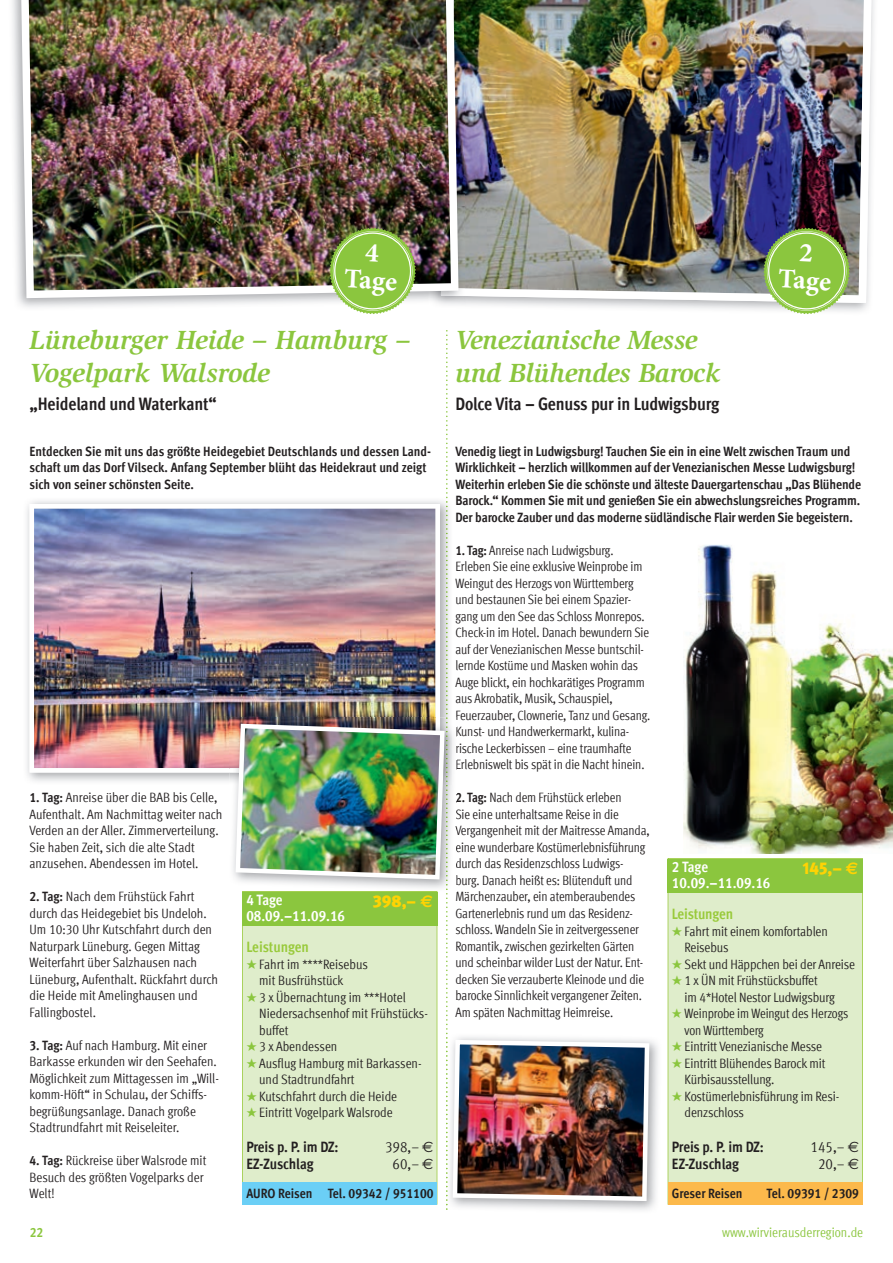
<style>
.page{position:relative;width:893px;height:1263px;background:#fff}
.page>*{position:absolute;margin:0;border:0;box-sizing:border-box;transform-origin:0 0}
.t1{font:700 27.3px/27.3px "Minion Pro";color:#fff;text-align:center}
.t2{font:italic 700 27px/32.4px "Slimbach Std";letter-spacing:-.01em;color:#8bc63e}
.t3{font:700 condensed 18px "Meta Offc";letter-spacing:-.01em;color:#231f20}
.t4{font:16.95px "Meta Black Expert";color:#fed304}
.t5{font:700 condensed 15px "Meta Offc";letter-spacing:-.01em;color:#231f20}
.t6{font:700 condensed 15px/16.5px "Meta Offc";color:#fff}
.t7{font:condensed 15px "Meta Offc";color:#231f20}
.t8{font:700 condensed 15px "Meta Offc";letter-spacing:-.01em;color:#99ca3b}
.t9{font:condensed 13.5px/16.5px "Meta Offc";letter-spacing:-.01em;color:#231f20}
.t10{font:condensed 13.5px/16.5px "Meta Offc";letter-spacing:-.01em;color:#231f20;scale:.96 1}
.t11{font:700 condensed 13.5px/16.5px "Meta Offc";letter-spacing:-.01em;color:#231f20}
.t12{font:condensed 13.5px "Meta Offc";color:#8bc63e}
.t13{font:700 condensed 13.5px "Meta Offc";color:#8bc63e}
.s1{font-weight:700}
.s2{font-family:"Meta";font-weight:900}
.s3{font-family:"Euro Sans";font-weight:700}
.s4{color:#8bc63e}
.s5{font-family:"Euro Sans";font-stretch:normal}
</style>
<div class="page">
<img style="left:683px;top:545px;width:210px;height:309px">
<div style="left:668px;top:858px;width:195px;height:347px;background:#dfedcb"></div>
<img style="left:465px;top:0;width:407px;height:303px">
<img style="left:12px;top:0;width:453px;height:307px">
<img style="left:458px;top:0;width:7px;height:288px">
<img style="left:21px;top:0;width:437px;height:298px">
<div style="left:668px;top:859px;width:195px;height:17px;background:#8bc63e"></div>
<div style="left:668px;top:875px;width:195px;height:18px;background:#8bc63e"></div>
<div style="left:668px;top:1182px;width:194px;height:23px;background:#fcb94b"></div>
<svg style="left:763px;top:227px;width:87px;height:87px;background:#91b95f"></svg>
<img style="left:329px;top:227px;width:87px;height:87px">
<img style="left:34px;top:508px;width:202px;height:260px">
<img style="left:229px;top:717px;width:7px;height:55px">
<img style="left:236px;top:330px;width:413px;height:880px">
<h1 class="t1" style="left:346px;top:237px;width:55px;rotate:3deg">4<br>Tage</h1>
<h2 class="t2" style="left:30px;top:324px;width:382px">Lüneburger Heide – Hamburg –<br>Vogelpark Walsrode</h2>
<h3 class="t3" style="left:30px;top:393px;width:189px">„Heideland und Waterkant“</h3>
<p class="t11" style="left:30px;top:443px;width:403px">Entdecken Sie mit uns das größte Heidegebiet Deutschlands und dessen Land&shy;schaft um das Dorf Vilseck. Anfang September blüht das Heidekraut und zeigt sich von seiner schönsten Seite.</p>
<p class="t9" style="left:30px;top:790px;width:194px"><span class="s1">1. Tag:</span> Anreise über die BAB bis Celle, Aufenthalt. Am Nachmittag weiter nach Verden an der Aller. Zimmerverteilung.<br>Sie haben Zeit, sich die alte Stadt anzusehen. Abendessen im Hotel.</p>
<p class="t9" style="left:30px;top:889px;width:190px"><span class="s1">2. Tag:</span> Nach dem Frühstück Fahrt durch das Heidegebiet bis Undeloh.<br>Um 10:30 Uhr Kutschfahrt durch den<br>Naturpark Lüneburg. Gegen Mittag<br>Weiterfahrt über Salzhausen nach<br>Lüneburg, Aufenthalt. Rückfahrt durch die Heide mit Amelinghausen und<br>Fallingbostel.</p>
<p class="t9" style="left:30px;top:1037px;width:191px"><span class="s1">3. Tag:</span> Auf nach Hamburg. Mit einer Barkasse erkunden wir den Seehafen.<br>Möglichkeit zum Mittagessen im „Will&shy;komm-Höft“ in Schulau, der Schiffs&shy;begrüßungsanlage. Danach große Stadtrundfahrt mit Reiseleiter.</p>
<p class="t9" style="left:30px;top:1153px;width:178px"><span class="s1">4. Tag:</span> Rückreise über Walsrode mit<br>Besuch des größten Vogelparks der<br>Welt!</p>
<p class="t6" style="left:246px;top:892px;width:100px">4 Tage<br>08.09.–11.09.16</p>
<p class="t4" style="left:373px;top:891px;width:62px">398<span class="s2">,–</span> <span class="s3">€</span></p>
<p class="t8" style="left:246px;top:938px;width:64px">Leistungen</p>
<p class="t9" style="left:259px;top:956px;width:110px;text-indent:-13px"><span class="s4">★</span> Fahrt im ****Reisebus mit Busfrühstück</p>
<p class="t9" style="left:259px;top:989px;width:170px;text-indent:-13px"><span class="s4">★</span> 3 x Übernachtung im ***Hotel<br>Niedersachsenhof mit Frühstücks&shy;buffet</p>
<p class="t9" style="left:246px;top:1038px;width:92px"><span class="s4">★</span> 3 x Abendessen</p>
<p class="t9" style="left:259px;top:1055px;width:164px;text-indent:-13px"><span class="s4">★</span> Ausflug Hamburg mit Barkassen&shy;und Stadtrundfahrt</p>
<p class="t9" style="left:246px;top:1088px;width:152px"><span class="s4">★</span> Kutschfahrt durch die Heide</p>
<p class="t9" style="left:246px;top:1104px;width:148px"><span class="s4">★</span> Eintritt Vogelpark Walsrode</p>
<p class="t5" style="left:246px;top:1138px;width:94px">Preis p. P. im DZ:</p>
<p class="t7" style="left:385px;top:1139px;width:50px">398,– <span class="s5">€</span></p>
<p class="t5" style="left:246px;top:1155px;width:69px">EZ-Zuschlag</p>
<p class="t7" style="left:393px;top:1155px;width:42px">60,– <span class="s5">€</span></p>
<p class="t11" style="left:246px;top:1186px;width:189px">AURO Reisen Tel. 09342 / 951100</p>
<h1 class="t1" style="left:780px;top:237px;width:55px;rotate:3deg">2<br>Tage</h1>
<h2 class="t2" style="left:455px;top:324px;width:267px">Venezianische Messe und Blühendes Barock</h2>
<h3 class="t3" style="left:455px;top:393px;width:265px">Dolce Vita – Genuss pur in Ludwigsburg</h3>
<p class="t11" style="left:455px;top:443px;width:407px">Venedig liegt in Ludwigsburg! Tauchen Sie ein in eine Welt zwischen Traum und Wirklichkeit – herzlich willkommen auf der Venezianischen Messe Ludwigsburg!<br>Weiterhin erleben Sie die schönste und älteste Dauergartenschau „Das Blühende Barock.“ Kommen Sie mit und genießen Sie ein abwechslungsreiches Programm.<br>Der barocke Zauber und das moderne südländische Flair werden Sie begeistern.</p>
<p class="t10" style="left:455px;top:542px;width:204px"><span class="s1">1. Tag:</span> Anreise nach Ludwigsburg.<br>Erleben Sie eine exklusive Weinprobe im Weingut des Herzogs von Württemberg und bestaunen Sie bei einem Spazier&shy;gang um den See das Schloss Monrepos.<br>Check-in im Hotel. Danach bewundern Sie auf der Venezianischen Messe buntschil&shy;lernde Kostüme und Masken wohin das Auge blickt, ein hochkarätiges Programm aus Akrobatik, Musik, Schauspiel, Feuerzauber, Clownerie, Tanz und Gesang.<br>Kunst- und Handwerkermarkt, kulina&shy;rische Leckerbissen – eine traumhafte Erlebniswelt bis spät in die Nacht hinein.</p>
<p class="t10" style="left:455px;top:790px;width:204px"><span class="s1">2. Tag:</span> Nach dem Frühstück erleben<br>Sie eine unterhaltsame Reise in die Vergangenheit mit der Maitresse Amanda, eine wunderbare Kostümerlebnisführung durch das Residenzschloss Ludwigs&shy;burg. Danach heißt es: Blütenduft und Märchenzauber, ein atemberaubendes Gartenerlebnis rund um das Residenz&shy;schloss. Wandeln Sie in zeitvergessener Romantik, zwischen gezirkelten Gärten und scheinbar wilder Lust der Natur. Ent&shy;decken Sie verzauberte Kleinode und die barocke Sinnlichkeit vergangener Zeiten.<br>Am späten Nachmittag Heimreise.</p>
<p class="t6" style="left:672px;top:859px;width:100px">2 Tage<br>10.09.–11.09.16</p>
<p class="t4" style="left:803px;top:858px;width:57px">145<span class="s2">,–</span> <span class="s3">€</span></p>
<p class="t8" style="left:672px;top:905px;width:63px">Leistungen</p>
<p class="t9" style="left:685px;top:923px;width:145px;text-indent:-13px"><span class="s4">★</span> Fahrt mit einem komfortablen<br>Reisebus</p>
<p class="t9" style="left:672px;top:956px;width:185px"><span class="s4">★</span> Sekt und Häppchen bei der Anreise</p>
<p class="t9" style="left:685px;top:972px;width:152px;text-indent:-13px"><span class="s4">★</span> 1 x ÜN mit Frühstücksbuffet<br>im 4*Hotel Nestor Ludwigsburg</p>
<p class="t10" style="left:685px;top:1005px;width:172px;text-indent:-13px"><span class="s4">★</span> Weinprobe im Weingut des Herzogs von Württemberg</p>
<p class="t9" style="left:672px;top:1038px;width:152px"><span class="s4">★</span> Eintritt Venezianische Messe</p>
<p class="t9" style="left:685px;top:1055px;width:142px;text-indent:-13px"><span class="s4">★</span> Eintritt Blühendes Barock mit<br>Kürbisausstellung.</p>
<p class="t9" style="left:685px;top:1088px;width:156px;text-indent:-13px"><span class="s4">★</span> Kostümerlebnisführung im Resi&shy;denzschloss</p>
<p class="t5" style="left:672px;top:1138px;width:94px">Preis p. P. im DZ:</p>
<p class="t7" style="left:811px;top:1139px;width:50px">145,– <span class="s5">€</span></p>
<p class="t5" style="left:672px;top:1155px;width:69px">EZ-Zuschlag</p>
<p class="t7" style="left:818px;top:1155px;width:42px">20,– <span class="s5">€</span></p>
<p class="t11" style="left:672px;top:1186px;width:72px">Greser Reisen</p>
<p class="t11" style="left:767px;top:1186px;width:94px">Tel. 09391 / 2309</p>
<p class="t13" style="left:30px;top:1224px;width:15px">22</p>
<p class="t12" style="left:722px;top:1225px;width:143px">www.wirvierausderregion.de</p>
</div>
